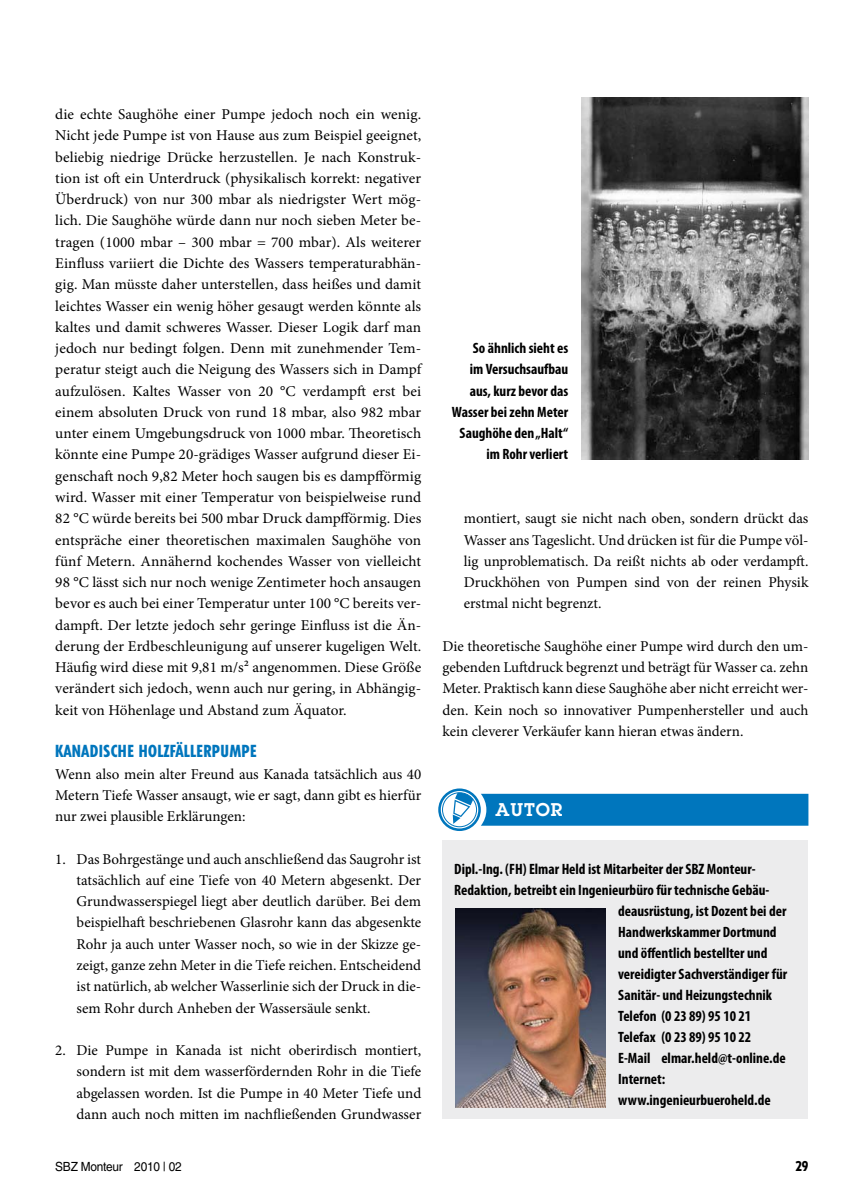
<style>
.page{position:relative;width:851px;height:1204px;background:#fff}
.page>*{position:absolute;margin:0;border:0;box-sizing:border-box;transform-origin:0 0}
.t1{font:600 18px "Lubalin Graph Std";letter-spacing:.05em;color:#fff}
.t2{font:800 condensed 16.5px "Tempo Std";letter-spacing:.03em;color:#0076bd}
.t3{font:15px/21.3px "Minion Pro";color:#000;text-align:justify}
.t4{font:700 condensed 15px/21.3px "Myriad Pro";color:#000;text-align:right}
.t5{font:800 condensed 13.5px "Tempo Std";color:#000}
.t6{font:12.6px "Helvetica LT Std";letter-spacing:-.02em;color:#000;scale:.94 1}
</style>
<div class="page">
<svg style="left:439px;top:789px;width:40px;height:40px"></svg>
<div style="left:438px;top:788px;width:42px;height:43px;border:3px solid #0076bd;border-radius:50%"></div>
<div style="left:442px;top:792px;width:35px;height:35px;border:1px solid #0076bd;border-radius:50%"></div>
<div style="left:442px;top:840px;width:366px;height:278px;background:#ececed"></div>
<img style="left:581px;top:98px;width:227px;height:361px">
<svg style="left:452px;top:792px;width:356px;height:33px;background:#1b84c4"></svg>
<img style="left:455px;top:908px;width:150px;height:199px">
<p class="t3" style="left:55px;top:104px;width:367px">die echte Saughöhe einer Pumpe jedoch noch ein wenig.<br>Nicht jede Pumpe ist von Hause aus zum Beispiel geeignet, beliebig niedrige Drücke herzustellen. Je nach Konstruk&shy;tion ist oft ein Unterdruck (physikalisch korrekt: negativer Überdruck) von nur 300 mbar als niedrigster Wert mög&shy;lich. Die Saughöhe würde dann nur noch sieben Meter be&shy;tragen (1000 mbar – 300 mbar = 700 mbar). Als weiterer Einfluss variiert die Dichte des Wassers temperaturabhän&shy;gig. Man müsste daher unterstellen, dass heißes und damit leichtes Wasser ein wenig höher gesaugt werden könnte als kaltes und damit schweres Wasser. Dieser Logik darf man jedoch nur bedingt folgen. Denn mit zunehmender Tem&shy;peratur steigt auch die Neigung des Wassers sich in Dampf aufzulösen. Kaltes Wasser von 20 °C verdampft erst bei einem absoluten Druck von rund 18 mbar, also 982 mbar unter einem Umgebungsdruck von 1000 mbar. Theoretisch könnte eine Pumpe 20-grädiges Wasser aufgrund dieser Ei&shy;genschaft noch 9,82 Meter hoch saugen bis es dampfförmig wird. Wasser mit einer Temperatur von beispielweise rund 82 °C würde bereits bei 500 mbar Druck dampfförmig. Dies entspräche einer theoretischen maximalen Saughöhe von fünf Metern. Annähernd kochendes Wasser von vielleicht 98 °C lässt sich nur noch wenige Zentimeter hoch ansaugen bevor es auch bei einer Temperatur unter 100 °C bereits ver&shy;dampft. Der letzte jedoch sehr geringe Einfluss ist die Än&shy;derung der Erdbeschleunigung auf unserer kugeligen Welt.<br>Häufig wird diese mit 9,81 m/s² angenommen. Diese Größe verändert sich jedoch, wenn auch nur gering, in Abhängig&shy;keit von Höhenlage und Abstand zum Äquator.</p>
<p class="t2" style="left:55px;top:740px;width:202px">KANADISCHE HOLZFÄLLERPUMPE</p>
<p class="t3" style="left:55px;top:763px;width:367px">Wenn also mein alter Freund aus Kanada tatsächlich aus 40<br>Metern Tiefe Wasser ansaugt, wie er sagt, dann gibt es hierfür nur zwei plausible Erklärungen:</p>
<p class="t3" style="left:77px;top:848px;width:346px;text-indent:-21px">1. Das Bohrgestänge und auch anschließend das Saugrohr ist tatsächlich auf eine Tiefe von 40 Metern abgesenkt. Der Grundwasserspiegel liegt aber deutlich darüber. Bei dem beispielhaft beschriebenen Glasrohr kann das abgesenkte Rohr ja auch unter Wasser noch, so wie in der Skizze ge&shy;zeigt, ganze zehn Meter in die Tiefe reichen. Entscheidend ist natürlich, ab welcher Wasserlinie sich der Druck in die&shy;sem Rohr durch Anheben der Wassersäule senkt.</p>
<p class="t3" style="left:77px;top:1039px;width:346px;text-indent:-21px">2. Die Pumpe in Kanada ist nicht oberirdisch montiert, sondern ist mit dem wasserfördernden Rohr in die Tiefe abgelassen worden. Ist die Pumpe in 40 Meter Tiefe und dann auch noch mitten im nachfließenden Grundwasser</p>
<p class="t4" style="left:451px;top:337px;width:118px">So ähnlich sieht es<br>im Versuchsaufbau aus, kurz bevor das<br>Wasser bei zehn Meter<br>Saughöhe den „Halt“ im Rohr verliert</p>
<p class="t3" style="left:463px;top:508px;width:346px">montiert, saugt sie nicht nach oben, sondern drückt das Wasser ans Tageslicht. Und drücken ist für die Pumpe völ&shy;lig unproblematisch. Da reißt nichts ab oder verdampft.<br>Druckhöhen von Pumpen sind von der reinen Physik erstmal nicht begrenzt.</p>
<p class="t3" style="left:442px;top:635px;width:367px">Die theoretische Saughöhe einer Pumpe wird durch den um&shy;gebenden Luftdruck begrenzt und beträgt für Wasser ca. zehn Meter. Praktisch kann diese Saughöhe aber nicht erreicht wer&shy;den. Kein noch so innovativer Pumpenhersteller und auch kein cleverer Verkäufer kann hieran etwas ändern.</p>
<p class="t1" style="left:495px;top:797px;width:68px">AUTOR</p>
<p class="t4" style="left:454px;top:858px;width:303px">Dipl.-Ing. (FH) Elmar Held ist Mitarbeiter der SBZ Monteur-</p>
<p class="t4" style="left:454px;top:879px;width:316px">Redaktion, betreibt ein Ingenieurbüro für technische Gebäu-</p>
<p class="t4" style="left:618px;top:900px;width:170px">deausrüstung, ist Dozent bei der</p>
<p class="t4" style="left:618px;top:921px;width:160px">Handwerkskammer Dortmund</p>
<p class="t4" style="left:618px;top:942px;width:151px">und öffentlich bestellter und</p>
<p class="t4" style="left:618px;top:963px;width:170px">vereidigter Sachverständiger für</p>
<p class="t4" style="left:618px;top:984px;width:155px">Sanitär- und Heizungstechnik</p>
<p class="t4" style="left:618px;top:1005px;width:135px">Telefon (0 23 89) 95 10 21</p>
<p class="t4" style="left:618px;top:1026px;width:135px">Telefax (0 23 89) 95 10 22</p>
<p class="t4" style="left:618px;top:1047px;width:169px">E-Mail elmar.held@t-online.de</p>
<p class="t4" style="left:618px;top:1068px;width:49px">Internet:</p>
<p class="t4" style="left:618px;top:1089px;width:154px">www.ingenieurbueroheld.de</p>
<p class="t6" style="left:55px;top:1158px;width:136px">SBZ Monteur 2010 | 02</p>
<p class="t5" style="left:795px;top:1157px;width:14px">29</p>
</div>
